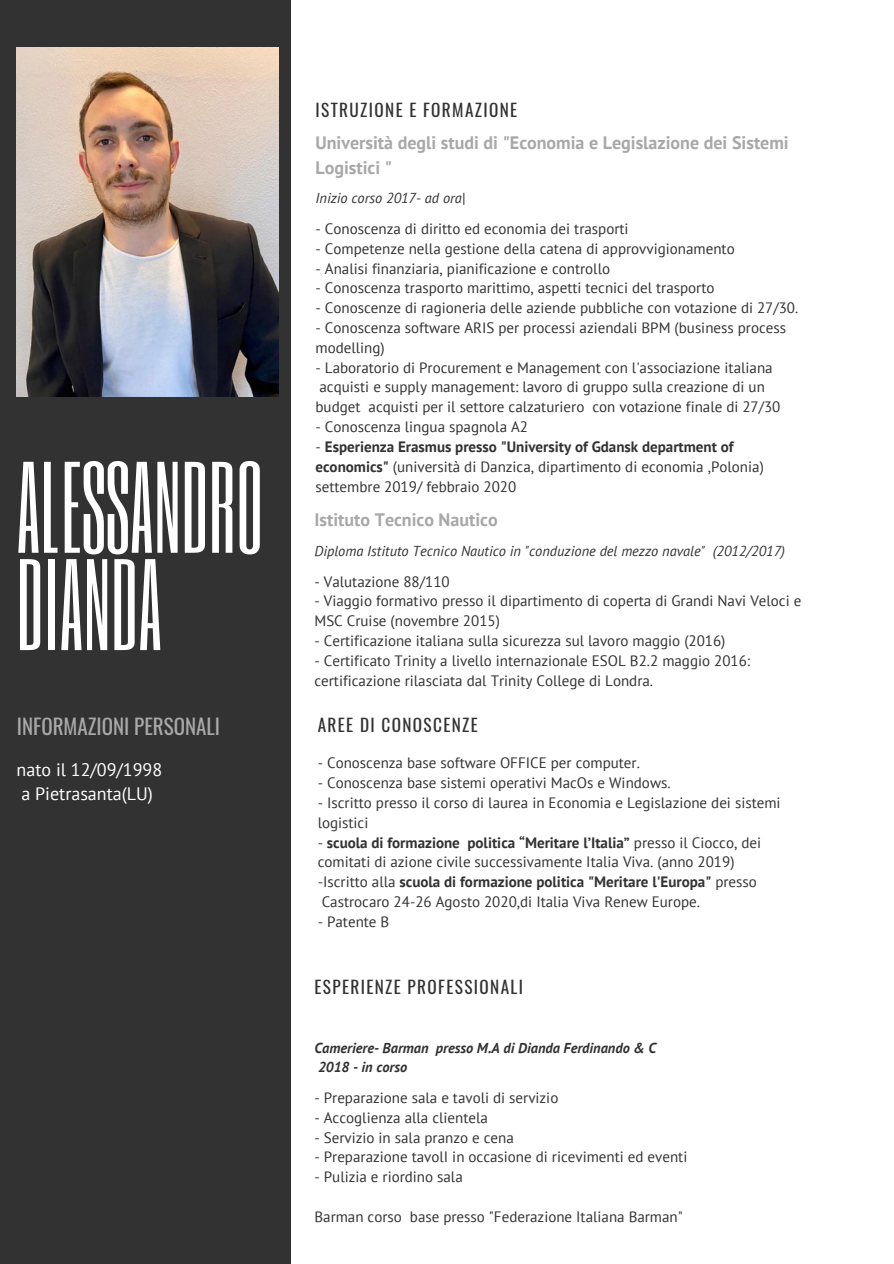
<style>
.page{position:relative;width:894px;height:1264px;background:#fff}
.page>*{position:absolute;margin:0;border:0;box-sizing:border-box;transform-origin:0 0}
.t1{font:107.7px "Six Caps";letter-spacing:.005em;color:#fff}
.t2{font:21px "Oswald";color:#a8a8a8}
.t3{font:700 18px/25px "PT Sans";color:#a8a8a8}
.t4{font:18px/24.8px "PT Sans";color:#fff}
.t5{font:17.25px "Oswald";letter-spacing:.08em;color:#323232}
.t6{font:15px/19.8px "PT Sans";color:#323232}
.t7{font:italic 14.4px "PT Sans";color:#323232}
.t8{font:italic 700 14.4px/19.8px "PT Sans";color:#323232}
.s1{font-weight:700}
</style>
<div class="page">
<div style="left:0;top:0;width:290px;height:1263px;background:#323232"></div>
<img style="left:17px;top:47px;width:261px;height:349px">
<h1 class="t1" style="left:17px;top:434px;width:248px">ALESSANDRO</h1>
<h1 class="t1" style="left:17px;top:531px;width:147px">DIANDA</h1>
<h2 class="t2" style="left:17px;top:710px;width:205px">INFORMAZIONI PERSONALI</h2>
<p class="t4" style="left:17px;top:756px;width:147px">nato il 12/09/1998 a Pietrasanta(LU)</p>
<p class="t5" style="left:315px;top:96px;width:203px">ISTRUZIONE E FORMAZIONE</p>
<p class="t3" style="left:315px;top:129px;width:474px">Università degli studi di "Economia e Legislazione dei Sistemi<br>Logistici "</p>
<p class="t7" style="left:315px;top:189px;width:151px">Inizio corso 2017- ad ora|</p>
<p class="t6" style="left:315px;top:218px;width:314px">- Conoscenza di diritto ed economia dei trasporti</p>
<p class="t6" style="left:315px;top:238px;width:420px">- Competenze nella gestione della catena di approvvigionamento</p>
<p class="t6" style="left:315px;top:258px;width:296px">- Analisi finanziaria, pianificazione e controllo</p>
<p class="t6" style="left:315px;top:278px;width:400px">- Conoscenza trasporto marittimo, aspetti tecnici del trasporto</p>
<p class="t6" style="left:315px;top:298px;width:484px">- Conoscenze di ragioneria delle aziende pubbliche con votazione di 27/30.</p>
<p class="t6" style="left:315px;top:317px;width:472px">- Conoscenza software ARIS per processi aziendali BPM (business process modelling)</p>
<p class="t6" style="left:315px;top:357px;width:466px">- Laboratorio di Procurement e Management con l'associazione italiana acquisti e supply management: lavoro di gruppo sulla creazione di un budget acquisti per il settore calzaturiero con votazione finale di 27/30</p>
<p class="t6" style="left:315px;top:416px;width:214px">- Conoscenza lingua spagnola A2</p>
<p class="t6" style="left:315px;top:436px;width:449px">- <span class="s1">Esperienza Erasmus presso "University of Gdansk department of economics"</span> (università di Danzica, dipartimento di economia ,Polonia) settembre 2019/ febbraio 2020</p>
<p class="t3" style="left:314px;top:507px;width:185px">Istituto Tecnico Nautico</p>
<p class="t7" style="left:314px;top:541px;width:472px">Diploma Istituto Tecnico Nautico in "conduzione del mezzo navale" (2012/2017)</p>
<p class="t6" style="left:314px;top:571px;width:137px">- Valutazione 88/110</p>
<p class="t6" style="left:314px;top:591px;width:488px">- Viaggio formativo presso il dipartimento di coperta di Grandi Navi Veloci e<br>MSC Cruise (novembre 2015)</p>
<p class="t6" style="left:314px;top:630px;width:412px">- Certificazione italiana sulla sicurezza sul lavoro maggio (2016)</p>
<p class="t6" style="left:314px;top:650px;width:437px">- Certificato Trinity a livello internazionale ESOL B2.2 maggio 2016: certificazione rilasciata dal Trinity College di Londra.</p>
<p class="t5" style="left:317px;top:711px;width:162px">AREE DI CONOSCENZE</p>
<p class="t6" style="left:317px;top:753px;width:323px">- Conoscenza base software OFFICE per computer.</p>
<p class="t6" style="left:317px;top:772px;width:354px">- Conoscenza base sistemi operativi MacOs e Windows.</p>
<p class="t6" style="left:317px;top:792px;width:464px">- Iscritto presso il corso di laurea in Economia e Legislazione dei sistemi logistici</p>
<p class="t6" style="left:317px;top:832px;width:445px">- <span class="s1">scuola di formazione politica “Meritare l’Italia”</span> presso il Ciocco, dei comitati di azione civile successivamente Italia Viva. (anno 2019) -Iscritto alla <span class="s1">scuola di formazione politica "Meritare l'Europa"</span> presso Castrocaro 24-26 Agosto 2020,di Italia Viva Renew Europe.</p>
<p class="t6" style="left:317px;top:911px;width:73px">- Patente B</p>
<p class="t5" style="left:314px;top:973px;width:210px">ESPERIENZE PROFESSIONALI</p>
<p class="t8" style="left:314px;top:1037px;width:343px">Cameriere- Barman presso M.A di Dianda Ferdinando &amp; C<br>2018 - in corso</p>
<p class="t6" style="left:314px;top:1087px;width:245px">- Preparazione sala e tavoli di servizio</p>
<p class="t6" style="left:314px;top:1107px;width:175px">- Accoglienza alla clientela</p>
<p class="t6" style="left:314px;top:1127px;width:201px">- Servizio in sala pranzo e cena</p>
<p class="t6" style="left:314px;top:1146px;width:374px">- Preparazione tavolI in occasione di ricevimenti ed eventi</p>
<p class="t6" style="left:314px;top:1166px;width:150px">- Pulizia e riordino sala</p>
<p class="t6" style="left:314px;top:1206px;width:370px">Barman corso base presso "Federazione Italiana Barman"</p>
</div>
